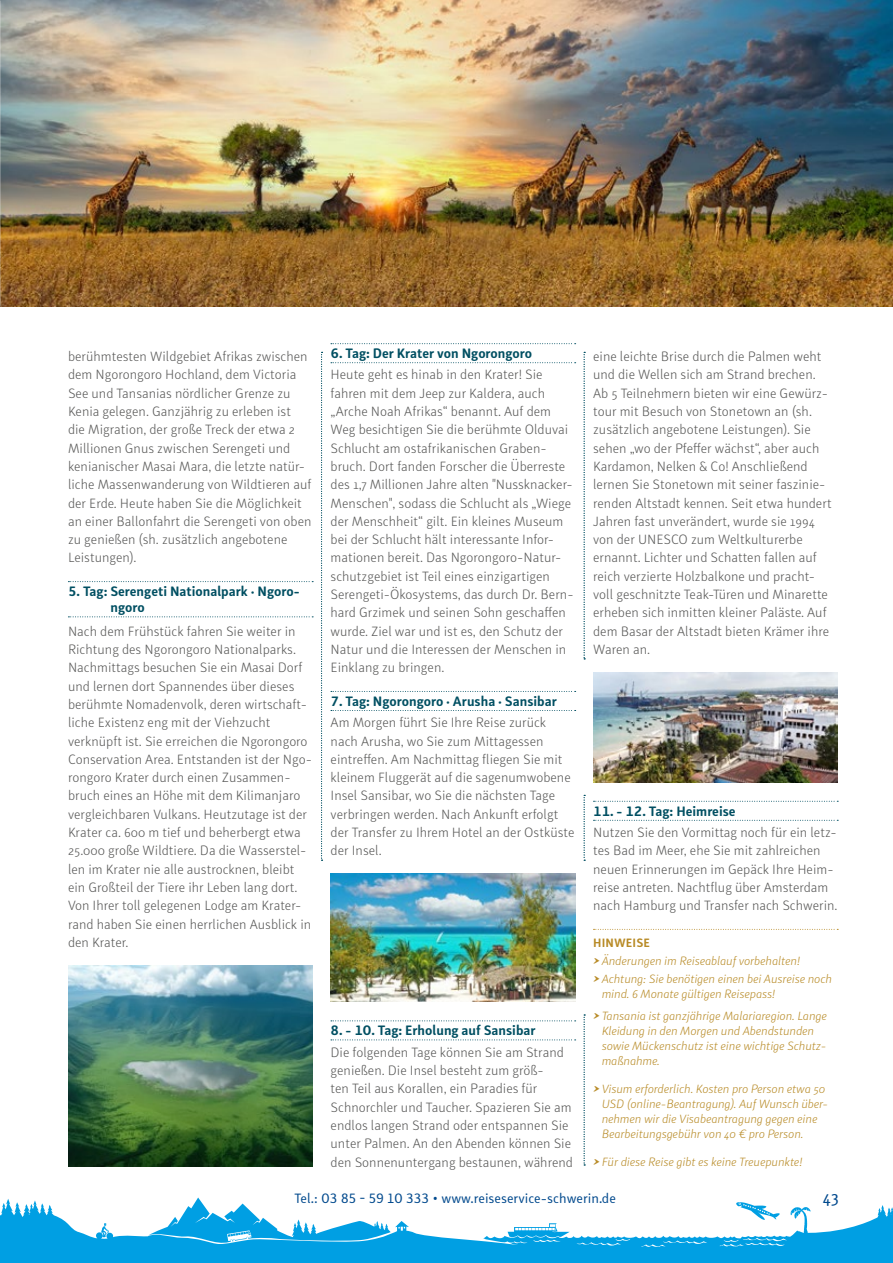
<style>
.page{position:relative;width:893px;height:1263px;background:#fff}
.page>*{position:absolute;margin:0;border:0;box-sizing:border-box;transform-origin:0 0}
.t1{font:18px "Submariner R24";color:#00498d}
.t2{font:300 13.5px/18.3px "Submariner R24";color:#575756}
.t3{font:700 13.5px/16.2px "Submariner R24";color:#004f62}
.t4{font:13.5px "Submariner R24";color:#00498d}
.t5{font:italic 300 12px/15px "Submariner R24";letter-spacing:-.01em;color:#b88b27}
.t6{font:700 12px "Submariner R24";letter-spacing:.01em;color:#b88b27}
</style>
<div class="page">
<img style="left:1px;top:0;width:892px;height:306px">
<img style="left:0;top:0;width:1px;height:306px">
<div style="left:0;top:1189px;width:893px;height:74px;background:#009fe3"></div>
<svg style="left:68px;top:581px;width:245px;height:1px"></svg>
<svg style="left:68px;top:616px;width:245px;height:1px"></svg>
<svg style="left:331px;top:343px;width:245px;height:1px"></svg>
<svg style="left:331px;top:362px;width:245px;height:1px"></svg>
<svg style="left:331px;top:691px;width:245px;height:1px"></svg>
<svg style="left:331px;top:710px;width:245px;height:1px"></svg>
<svg style="left:331px;top:1020px;width:245px;height:1px"></svg>
<svg style="left:331px;top:1039px;width:245px;height:1px"></svg>
<svg style="left:593px;top:801px;width:245px;height:1px"></svg>
<svg style="left:593px;top:820px;width:245px;height:1px"></svg>
<svg style="left:593px;top:929px;width:245px;height:1px"></svg>
<svg style="left:321px;top:352px;width:2px;height:509px"></svg>
<svg style="left:584px;top:352px;width:1px;height:307px"></svg>
<svg style="left:584px;top:795px;width:1px;height:66px"></svg>
<svg style="left:584px;top:1015px;width:1px;height:150px"></svg>
<img style="left:68px;top:965px;width:245px;height:201px">
<img style="left:331px;top:873px;width:244px;height:129px">
<img style="left:593px;top:672px;width:245px;height:110px">
<svg style="left:0;top:1189px;width:893px;height:58px;fill:#fff"></svg>
<p class="t3" style="left:331px;top:345px;width:203px">6. Tag: Der Krater von Ngorongoro</p>
<p class="t2" style="left:331px;top:365px;width:244px">Heute geht es hinab in den Krater! Sie fahren mit dem Jeep zur Kaldera, auch „Arche Noah Afrikas“ benannt. Auf dem Weg besichtigen Sie die berühmte Olduvai Schlucht am ostafrikanischen Graben&shy;bruch. Dort fanden Forscher die Überreste des 1,7 Millionen Jahre alten "Nussknacker-Menschen", sodass die Schlucht als „Wiege der Menschheit“ gilt. Ein kleines Museum bei der Schlucht hält interessante Infor&shy;mationen bereit. Das Ngorongoro-Natur&shy;schutzgebiet ist Teil eines einzigartigen Serengeti-Ökosystems, das durch Dr. Bern&shy;hard Grzimek und seinen Sohn geschaffen wurde. Ziel war und ist es, den Schutz der Natur und die Interessen der Menschen in Einklang zu bringen.</p>
<p class="t3" style="left:331px;top:693px;width:228px">7. Tag: Ngorongoro · Arusha · Sansibar</p>
<p class="t2" style="left:331px;top:713px;width:245px">Am Morgen führt Sie Ihre Reise zurück nach Arusha, wo Sie zum Mittagessen eintreffen. Am Nachmittag fliegen Sie mit kleinem Fluggerät auf die sagenumwobene Insel Sansibar, wo Sie die nächsten Tage verbringen werden. Nach Ankunft erfolgt der Transfer zu Ihrem Hotel an der Ostküste der Insel.</p>
<p class="t2" style="left:68px;top:347px;width:245px">berühmtesten Wildgebiet Afrikas zwischen dem Ngorongoro Hochland, dem Victoria See und Tansanias nördlicher Grenze zu Kenia gelegen. Ganzjährig zu erleben ist<br>die Migration, der große Treck der etwa 2<br>Millionen Gnus zwischen Serengeti und kenianischer Masai Mara, die letzte natür&shy;liche Massenwanderung von Wildtieren auf der Erde. Heute haben Sie die Möglichkeit an einer Ballonfahrt die Serengeti von oben zu genießen (sh. zusätzlich angebotene Leistungen).</p>
<p class="t3" style="left:111px;top:583px;width:190px;text-indent:-43px">5. Tag: Serengeti Nationalpark · Ngoro&shy;ngoro</p>
<p class="t2" style="left:68px;top:621px;width:245px">Nach dem Frühstück fahren Sie weiter in Richtung des Ngorongoro Nationalparks.<br>Nachmittags besuchen Sie ein Masai Dorf und lernen dort Spannendes über dieses berühmte Nomadenvolk, deren wirtschaft&shy;liche Existenz eng mit der Viehzucht verknüpft ist. Sie erreichen die Ngorongoro Conservation Area. Entstanden ist der Ngo&shy;rongoro Krater durch einen Zusammen&shy;bruch eines an Höhe mit dem Kilimanjaro vergleichbaren Vulkans. Heutzutage ist der Krater ca. 600 m tief und beherbergt etwa 25.000 große Wildtiere. Da die Wasserstel&shy;len im Krater nie alle austrocknen, bleibt ein Großteil der Tiere ihr Leben lang dort.<br>Von Ihrer toll gelegenen Lodge am Krater&shy;rand haben Sie einen herrlichen Ausblick in den Krater.</p>
<p class="t2" style="left:593px;top:347px;width:240px">eine leichte Brise durch die Palmen weht und die Wellen sich am Strand brechen.<br>Ab 5 Teilnehmern bieten wir eine Gewürz&shy;tour mit Besuch von Stonetown an (sh. zusätzlich angebotene Leistungen). Sie sehen „wo der Pfeffer wächst“, aber auch Kardamon, Nelken &amp; Co! Anschließend lernen Sie Stonetown mit seiner faszinie&shy;renden Altstadt kennen. Seit etwa hundert Jahren fast unverändert, wurde sie 1994 von der UNESCO zum Weltkulturerbe ernannt. Lichter und Schatten fallen auf reich verzierte Holzbalkone und pracht&shy;voll geschnitzte Teak-Türen und Minarette erheben sich inmitten kleiner Paläste. Auf dem Basar der Altstadt bieten Krämer ihre Waren an.</p>
<p class="t3" style="left:593px;top:803px;width:144px">11. - 12. Tag: Heimreise</p>
<p class="t2" style="left:593px;top:823px;width:246px">Nutzen Sie den Vormittag noch für ein letz&shy;tes Bad im Meer, ehe Sie mit zahlreichen neuen Erinnerungen im Gepäck Ihre Heim&shy;reise antreten. Nachtflug über Amsterdam nach Hamburg und Transfer nach Schwerin.</p>
<p class="t6" style="left:593px;top:934px;width:58px">HINWEISE</p>
<p class="t5" style="left:593px;top:951px;width:240px;line-height:18.3px">➤Änderungen im Reiseablauf vorbehalten! ➤Achtung: Sie benötigen einen bei Ausreise noch</p>
<p class="t5" style="left:593px;top:983px;width:235px;line-height:21.6px;text-indent:9px">mind. 6 Monate gültigen Reisepass! ➤Tansania ist ganzjährige Malariaregion. Lange</p>
<p class="t5" style="left:602px;top:1023px;width:226px">Kleidung in den Morgen und Abendstunden sowie Mückenschutz ist eine wichtige Schutz&shy;maßnahme.</p>
<p class="t5" style="left:602px;top:1081px;width:228px;text-indent:-9px">➤Visum erforderlich. Kosten pro Person etwa 50<br>USD (online-Beantragung). Auf Wunsch über&shy;nehmen wir die Visabeantragung gegen eine Bearbeitungsgebühr von 40 € pro Person.</p>
<p class="t5" style="left:593px;top:1154px;width:211px">➤Für diese Reise gibt es keine Treuepunkte!</p>
<p class="t4" style="left:294px;top:1189px;width:323px">Tel.: 03 85 - 59 10 333 • www.reiseservice-schwerin.de</p>
<h1 class="t1" style="left:823px;top:1185px;width:18px">43</h1>
<p class="t3" style="left:331px;top:1022px;width:206px">8. - 10. Tag: Erholung auf Sansibar</p>
<p class="t2" style="left:331px;top:1042px;width:244px">Die folgenden Tage können Sie am Strand genießen. Die Insel besteht zum größ-<br>ten Teil aus Korallen, ein Paradies für Schnorchler und Taucher. Spazieren Sie am endlos langen Strand oder entspannen Sie unter Palmen. An den Abenden können Sie den Sonnenuntergang bestaunen, während</p>
</div>
